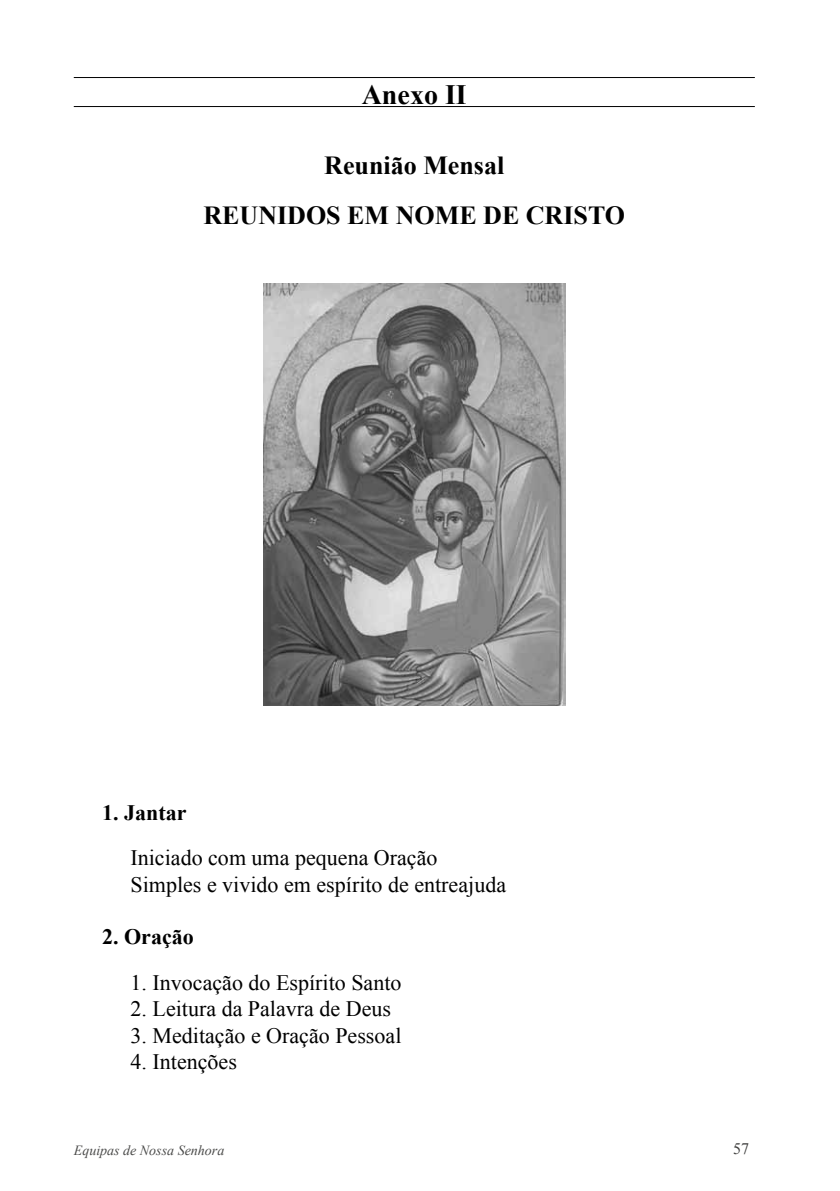
<style>
.page{position:relative;width:840px;height:1191px;background:#fff}
.page>*{position:absolute;margin:0;border:0;box-sizing:border-box;transform-origin:0 0}
.t1{font:700 28px "Times New Roman";color:#000}
.t2{font:700 26px/50.4px "Times New Roman";color:#000;text-align:center}
.t3{font:22px/26.4px "Times New Roman";color:#000}
.t4{font:700 22px "Times New Roman";color:#000}
.t5{font:16px "Times New Roman";color:#3c3c3b}
.t6{font:italic 14px "Times New Roman";color:#4a4a49}
</style>
<div class="page">
<hr style="left:74px;top:77px;width:680px;height:1px;background:#000">
<hr style="left:74px;top:106px;width:680px;height:1px;background:#000">
<img style="left:263px;top:283px;width:302px;height:422px">
<p class="t1" style="left:361px;top:78px;width:106px">Anexo II</p>
<p class="t2" style="left:203px;top:139px;width:423px">Reunião Mensal<br>REUNIDOS EM NOME DE CRISTO</p>
<p class="t4" style="left:102px;top:799px;width:86px">1. Jantar</p>
<p class="t3" style="left:130px;top:844px;width:377px">Iniciado com uma pequena Oração<br>Simples e vivido em espírito de entreajuda</p>
<p class="t4" style="left:102px;top:924px;width:93px">2. Oração</p>
<p class="t3" style="left:130px;top:969px;width:272px">1. Invocação do Espírito Santo</p>
<p class="t3" style="left:130px;top:995px;width:262px">2. Leitura da Palavra de Deus</p>
<p class="t3" style="left:130px;top:1022px;width:272px">3. Meditação e Oração Pessoal</p>
<p class="t3" style="left:130px;top:1048px;width:108px">4. Intenções</p>
<p class="t6" style="left:74px;top:1141px;width:152px">Equipas de Nossa Senhora</p>
<p class="t5" style="left:732px;top:1139px;width:17px">57</p>
</div>
